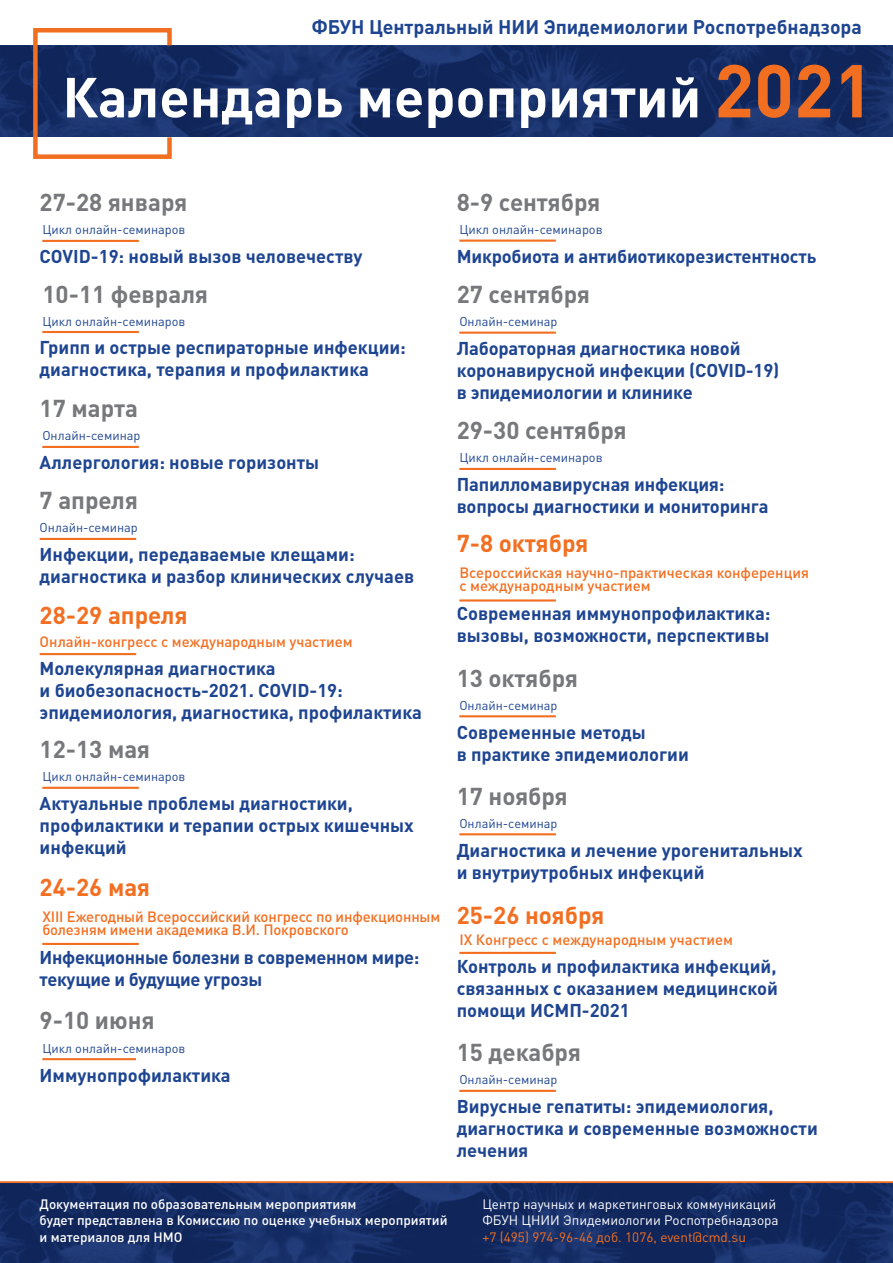
<style>
.page{position:relative;width:893px;height:1263px;background:#fff}
.page>*{position:absolute;margin:0;border:0;box-sizing:border-box;transform-origin:0 0}
.t1{font:700 55.5px "DIN Pro";color:#fff}
.t2{font:700 24.15px "DIN Pro";color:#77787b}
.t3{font:700 24.15px "DIN Pro";color:#f26f21}
.t4{font:700 19.5px "DIN Pro";color:#1e4591}
.t5{font:700 18.3px/22px "DIN Pro";color:#1e4591}
.t6{font:500 14.85px/12.8px "DIN Pro";letter-spacing:-.005em;color:#f26f21}
.t7{font:500 13.5px/16.2px "DIN Pro";color:#fff}
.t8{font:13.5px/16.2px "DIN Pro";color:#fff}
.t9{font:13.5px "DIN Pro";color:#f26f21}
.t10{font:12.75px "DIN Pro";color:#1e4591}
.s1{font-size:73.5px;color:#f26f21}
</style>
<div class="page">
<div style="left:0;top:1181px;width:893px;height:5px;background:#f26f21"></div>
<img style="left:0;top:1183px;width:893px;height:80px">
<img style="left:0;top:45px;width:893px;height:92px">
<hr style="left:42px;top:240px;width:97px;height:2px;background:#f26f21">
<hr style="left:42px;top:446px;width:97px;height:2px;background:#f26f21">
<svg style="left:31px;top:28px;width:143px;height:131px"></svg>
<hr style="left:42px;top:331px;width:97px;height:2px;background:#f26f21">
<hr style="left:40px;top:538px;width:96px;height:2px;background:#f26f21">
<hr style="left:40px;top:653px;width:96px;height:2px;background:#f26f21">
<hr style="left:42px;top:787px;width:97px;height:2px;background:#f26f21">
<hr style="left:42px;top:943px;width:97px;height:2px;background:#f26f21">
<hr style="left:459px;top:1090px;width:97px;height:2px;background:#f26f21">
<hr style="left:459px;top:833px;width:97px;height:2px;background:#f26f21">
<hr style="left:459px;top:952px;width:97px;height:2px;background:#f26f21">
<hr style="left:459px;top:599px;width:97px;height:2px;background:#f26f21">
<hr style="left:459px;top:715px;width:97px;height:2px;background:#f26f21">
<hr style="left:459px;top:468px;width:97px;height:2px;background:#f26f21">
<hr style="left:459px;top:332px;width:97px;height:2px;background:#f26f21">
<hr style="left:459px;top:240px;width:97px;height:2px;background:#f26f21">
<hr style="left:42px;top:1058px;width:94px;height:2px;background:#f26f21">
<p class="t4" style="left:312px;top:10px;width:552px">ФБУН Центральный НИИ Эпидемиологии Роспотребнадзора</p>
<h1 class="t1" style="left:62px;top:51px;width:813px">Календарь мероприятий <span class="s1">2021</span></h1>
<h2 class="t2" style="left:40px;top:182px;width:149px">27-28 января</h2>
<p class="t5" style="left:40px;top:243px;width:324px">COVID-19: новый вызов человечеству</p>
<p class="t10" style="left:42px;top:220px;width:145px">Цикл онлайн-семинаров</p>
<h2 class="t2" style="left:42px;top:274px;width:167px">10-11 февраля</h2>
<p class="t5" style="left:40px;top:335px;width:368px">Грипп и острые респираторные инфекции: диагностика, терапия и профилактика</p>
<p class="t10" style="left:42px;top:311px;width:145px">Цикл онлайн-семинаров</p>
<h2 class="t2" style="left:40px;top:388px;width:100px">17 марта</h2>
<p class="t5" style="left:40px;top:449px;width:281px">Аллергология: новые горизонты</p>
<p class="t10" style="left:42px;top:426px;width:100px">Онлайн-семинар</p>
<h2 class="t2" style="left:40px;top:481px;width:100px">7 апреля</h2>
<p class="t5" style="left:40px;top:541px;width:376px">Инфекции, передаваемые клещами: диагностика и разбор клинических случаев</p>
<p class="t10" style="left:40px;top:518px;width:100px">Онлайн-семинар</p>
<h2 class="t3" style="left:40px;top:595px;width:150px">28-29 апреля</h2>
<p class="t6" style="left:40px;top:633px;width:314px">Онлайн-конгресс с международным участием</p>
<p class="t5" style="left:40px;top:655px;width:384px">Молекулярная диагностика<br>и биобезопасность-2021. COVID-19: эпидемиология, диагностика, профилактика</p>
<h2 class="t2" style="left:40px;top:729px;width:112px">12-13 мая</h2>
<p class="t5" style="left:40px;top:790px;width:376px">Актуальные проблемы диагностики, профилактики и терапии острых кишечных инфекций</p>
<p class="t10" style="left:42px;top:767px;width:145px">Цикл онлайн-семинаров</p>
<h2 class="t3" style="left:40px;top:867px;width:112px">24-26 мая</h2>
<p class="t6" style="left:42px;top:908px;width:400px">XIII Ежегодный Всероссийский конгресс по инфекционным болезням имени академика В.И. Покровского</p>
<p class="t5" style="left:40px;top:944px;width:381px">Инфекционные болезни в современном мире: текущие и будущие угрозы</p>
<h2 class="t2" style="left:40px;top:1000px;width:116px">9-10 июня</h2>
<p class="t5" style="left:40px;top:1062px;width:193px">Иммунопрофилактика</p>
<p class="t10" style="left:42px;top:1038px;width:145px">Цикл онлайн-семинаров</p>
<h2 class="t2" style="left:457px;top:182px;width:145px">8-9 сентября</h2>
<p class="t5" style="left:457px;top:243px;width:361px">Микробиота и антибиотикорезистентность</p>
<p class="t10" style="left:459px;top:219px;width:145px">Цикл онлайн-семинаров</p>
<h2 class="t2" style="left:457px;top:274px;width:135px">27 сентября</h2>
<p class="t5" style="left:457px;top:335px;width:324px">Лабораторная диагностика новой коронавирусной инфекции (COVID-19) в эпидемиологии и клинике</p>
<p class="t10" style="left:459px;top:311px;width:100px">Онлайн-семинар</p>
<h2 class="t2" style="left:457px;top:411px;width:171px">29-30 сентября</h2>
<p class="t5" style="left:457px;top:471px;width:313px">Папилломавирусная инфекция: вопросы диагностики и мониторинга</p>
<p class="t10" style="left:459px;top:448px;width:145px">Цикл онлайн-семинаров</p>
<h2 class="t3" style="left:457px;top:523px;width:133px">7-8 октября</h2>
<p class="t6" style="left:459px;top:565px;width:351px">Всероссийская научно-практическая конференция с международным участием</p>
<p class="t5" style="left:457px;top:600px;width:315px">Современная иммунопрофилактика: вызовы, возможности, перспективы</p>
<h2 class="t2" style="left:457px;top:658px;width:123px">13 октября</h2>
<p class="t5" style="left:457px;top:719px;width:234px">Современные методы<br>в практике эпидемиологии</p>
<p class="t10" style="left:459px;top:695px;width:100px">Онлайн-семинар</p>
<h2 class="t2" style="left:457px;top:776px;width:113px">17 ноября</h2>
<p class="t5" style="left:457px;top:837px;width:348px">Диагностика и лечение урогенитальных и внутриутробных инфекций</p>
<p class="t10" style="left:459px;top:813px;width:100px">Онлайн-семинар</p>
<h2 class="t3" style="left:457px;top:895px;width:149px">25-26 ноября</h2>
<p class="t5" style="left:457px;top:953px;width:323px;text-align:justify">Контроль и профилактика инфекций, связанных с оказанием медицинской помощи ИСМП-2021</p>
<p class="t6" style="left:459px;top:932px;width:275px">IX Конгресс с международным участием</p>
<h2 class="t2" style="left:457px;top:1032px;width:126px">15 декабря</h2>
<p class="t5" style="left:457px;top:1093px;width:363px">Вирусные гепатиты: эпидемиология, диагностика и современные возможности лечения</p>
<p class="t10" style="left:459px;top:1070px;width:100px">Онлайн-семинар</p>
<p class="t7" style="left:40px;top:1195px;width:409px">Документация по образовательным мероприятиям<br>будет представлена в Комиссию по оценке учебных мероприятий и материалов для НМО</p>
<p class="t8" style="left:482px;top:1195px;width:298px">Центр научных и маркетинговых коммуникаций<br>ФБУН ЦНИИ Эпидемиологии Роспотребнадзора</p>
<p class="t9" style="left:482px;top:1226px;width:265px">+7 (495) 974-96-46 доб. 1076, event@cmd.su</p>
</div>
